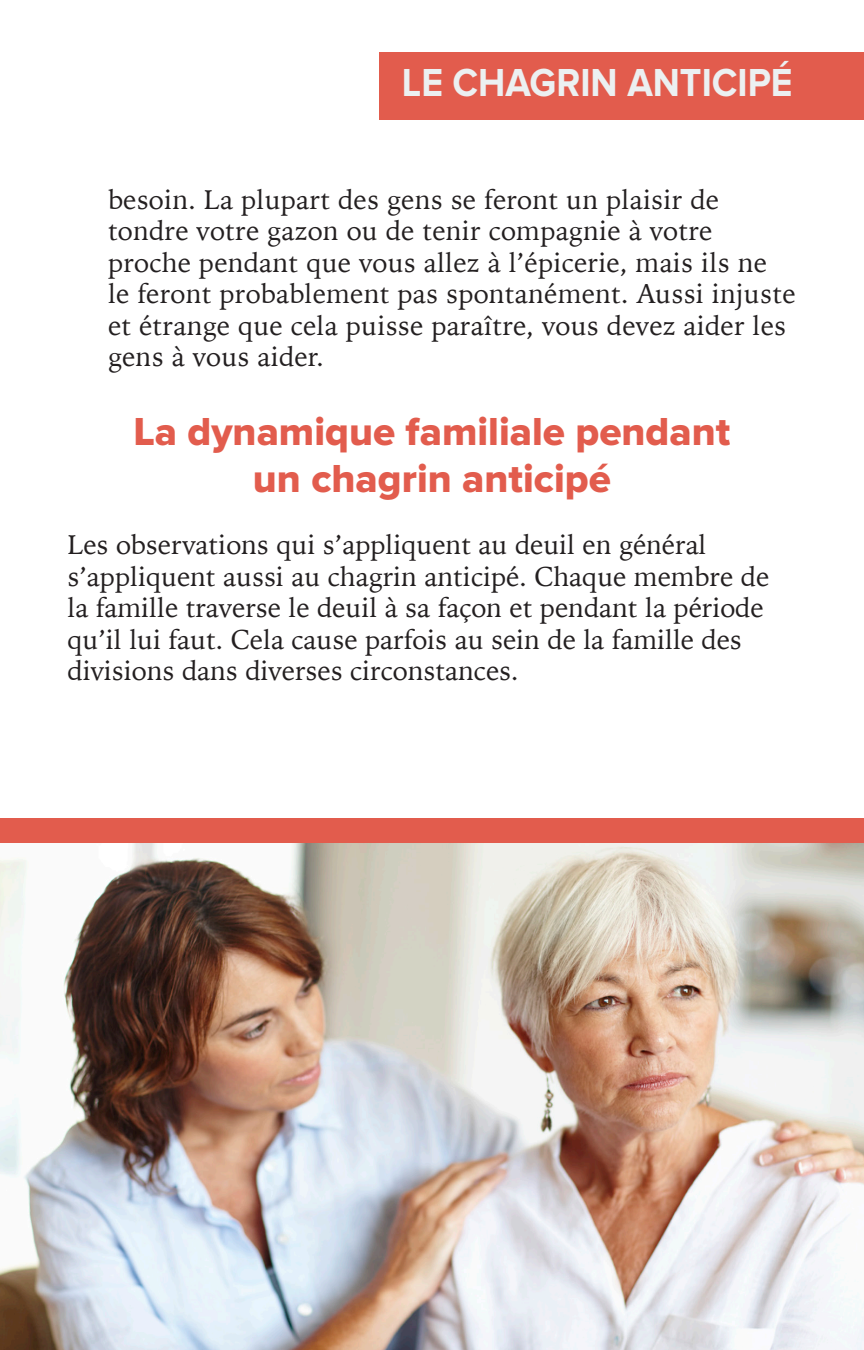
<style>
.page{position:relative;width:864px;height:1350px;background:#fff}
.page>*{position:absolute;margin:0;border:0;box-sizing:border-box;transform-origin:0 0}
.A-Heading{font:40.5px/47.2px "Proxima Nova Extrabld";color:#e25c4d;text-align:center}
.t1{font:700 40.5px "Proxima Nova";color:#ecf0f1;scale:.92 1}
.Bullet{font:27px/31.5px "Iowan Old Style";letter-spacing:.01em;color:#231f20}
.Body{font:27px/31.5px "Iowan Old Style";color:#231f20}
</style>
<div class="page">
<img style="left:0;top:843px;width:864px;height:507px">
<div style="left:0;top:818px;width:864px;height:25px;background:#e25c4d"></div>
<div style="left:379px;top:52px;width:485px;height:68px;background:#e25c4d"></div>
<p class="t1" style="left:402px;top:60px;width:426px">LE CHAGRIN ANTICIPÉ</p>
<p class="Bullet" style="left:108px;top:183px;width:689px">besoin. La plupart des gens se feront un plaisir de tondre votre gazon ou de tenir compagnie à votre proche pendant que vous allez à l’épicerie, mais ils ne<br>le feront probablement pas spontanément. Aussi injuste et étrange que cela puisse paraître, vous devez aider les gens à vous aider.</p>
<p class="A-Heading" style="left:134px;top:411px;width:598px">La dynamique familiale pendant un chagrin anticipé</p>
<p class="Body" style="left:68px;top:528px;width:703px">Les observations qui s’appliquent au deuil en général s’appliquent aussi au chagrin anticipé. Chaque membre de la famille traverse le deuil à sa façon et pendant la période qu’il lui faut. Cela cause parfois au sein de la famille des divisions dans diverses circonstances.</p>
</div>
